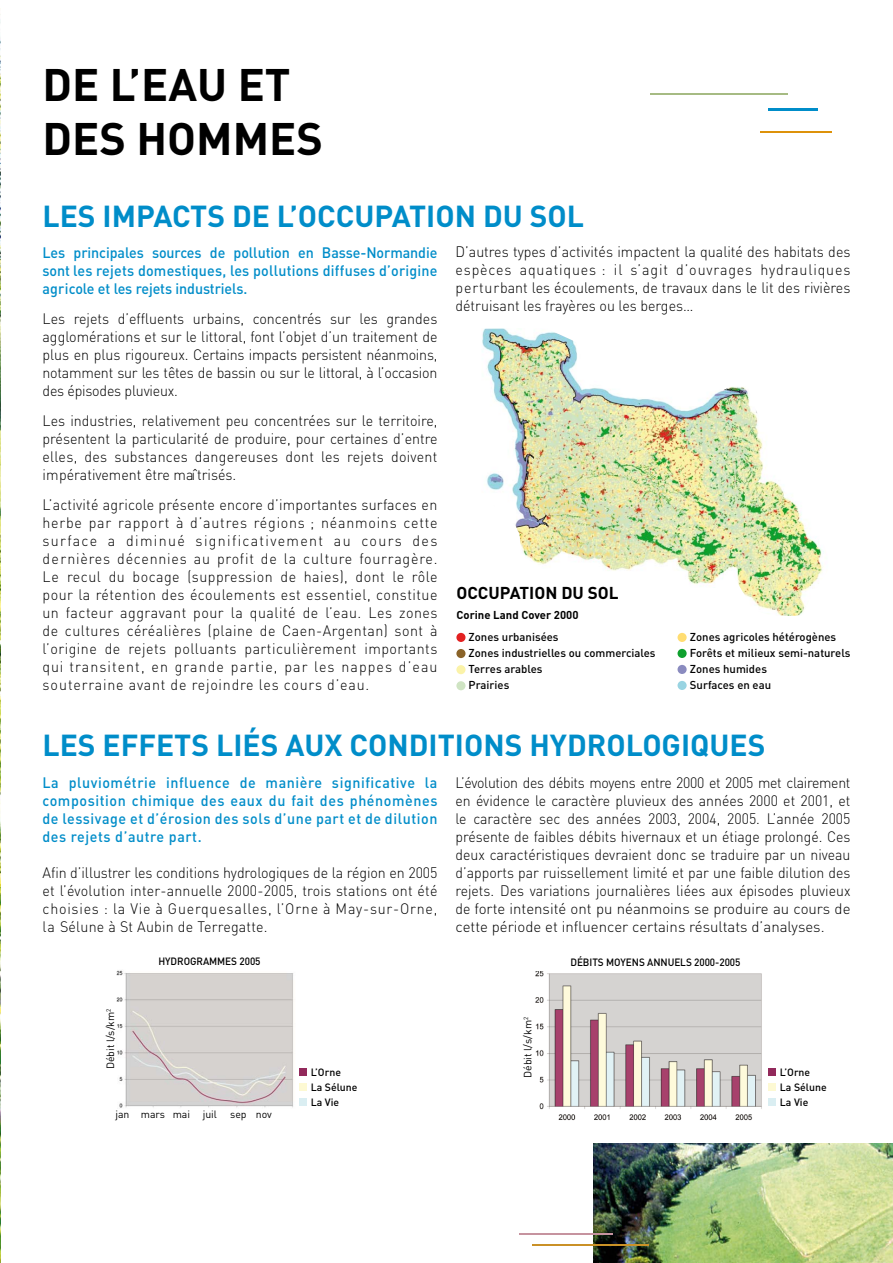
<style>
.page{position:relative;width:893px;height:1263px;background:#fff}
.page>*{position:absolute;margin:0;border:0;box-sizing:border-box;transform-origin:0 0}
.t1{font:700 45px "DIN";color:#000}
.t2{font:700 30px "DIN";color:#008dc9}
.t3{font:700 16.95px "DIN";color:#000}
.t4{font:300 15px/18px "DIN";color:#000;text-align:justify;scale:.95 1}
.t5{font:300 15px/18px "DIN";color:#000;text-align:justify;scale:.94 1}
.t6{font:500 15px/18px "DIN";letter-spacing:.015em;color:#008dc9;text-align:justify;scale:.95 1}
.t7{font:500 11.4px/16.2px "DIN";color:#000}
.t8{font:700 11.4px "DIN";color:#000}
.t9{font:500 10.5px "DIN";letter-spacing:-.005em;color:#000;scale:.95 1}
.t10{font:10.5px "DIN";color:#000}
.t11{font:500 10.5px/15px "DIN";letter-spacing:-.005em;color:#000}
</style>
<div class="page">
<img style="left:594px;top:1144px;width:299px;height:119px">
<img style="left:0;top:14px;width:1px;height:1249px">
<hr style="left:760px;top:131px;width:71px;height:2px;background:#dd920a">
<img style="left:482px;top:329px;width:341px;height:287px">
<hr style="left:519px;top:1233px;width:94px;height:2px;background:#c6939f">
<hr style="left:532px;top:1244px;width:117px;height:1px;background:#ca9127">
<hr style="left:768px;top:108px;width:49px;height:3px;background:#008dc9">
<hr style="left:651px;top:94px;width:137px;height:1px;background:#a6bb83">
<div style="left:456px;top:633px;width:9px;height:9px;background:#e32121;border-radius:50%"></div>
<div style="left:456px;top:649px;width:9px;height:9px;background:#8a6329;border-radius:50%"></div>
<div style="left:456px;top:665px;width:9px;height:9px;background:#fbf3a9;border-radius:50%"></div>
<div style="left:456px;top:681px;width:9px;height:9px;background:#cfe4c3;border-radius:50%"></div>
<div style="left:677px;top:633px;width:10px;height:9px;background:#ffdd72;border-radius:50%"></div>
<div style="left:677px;top:649px;width:10px;height:9px;background:#0fa02e;border-radius:50%"></div>
<div style="left:677px;top:665px;width:10px;height:9px;background:#8a8bbf;border-radius:50%"></div>
<div style="left:677px;top:681px;width:10px;height:9px;background:#99d4e2;border-radius:50%"></div>
<img style="left:535px;top:971px;width:227px;height:150px">
<div style="left:768px;top:1068px;width:8px;height:8px;background:#92295b"></div>
<div style="left:768px;top:1083px;width:8px;height:8px;background:#fdf9d3"></div>
<div style="left:768px;top:1098px;width:8px;height:8px;background:#daeef2"></div>
<img style="left:117px;top:970px;width:177px;height:138px">
<div style="left:299px;top:1068px;width:8px;height:8px;background:#92295b"></div>
<div style="left:299px;top:1083px;width:8px;height:8px;background:#fdf9d3"></div>
<div style="left:299px;top:1098px;width:8px;height:8px;background:#daeef2"></div>
<h1 class="t1" style="left:43px;top:56px;width:127px">DE L’EAU</h1>
<h1 class="t1" style="left:238px;top:56px;width:25px">ET</h1>
<h1 class="t1" style="left:43px;top:110px;width:27px">DES</h1>
<h1 class="t1" style="left:136px;top:110px;width:63px">HOMMES</h1>
<h2 class="t2" style="left:43px;top:196px;width:367px">LES IM PACTS DE L’OCCUPATION</h2>
<h2 class="t2" style="left:483px;top:196px;width:66px">DU SOL</h2>
<p class="t6" style="left:43px;top:243px;width:417px">Les principales sources de pollution en Basse-Normandie sont les rejets domestiques, les pollutions diffuses d’origine agricole et les rejets industriels.</p>
<p class="t4" style="left:43px;top:309px;width:417px">Les rejets d’effluents urbains, concentrés sur les grandes agglomérations et sur le littoral, font l’objet d’un traitement de plus en plus rigoureux. Certains impacts persistent néanmoins, notamment sur les têtes de bassin ou sur le littoral, à l’occasion des épisodes pluvieux.</p>
<p class="t4" style="left:43px;top:411px;width:417px">Les industries, relativement peu concentrées sur le territoire, présentent la particularité de produire, pour certaines d’entre elles, des substances dangereuses dont les rejets doivent impérativement être maîtrisés.</p>
<p class="t4" style="left:43px;top:495px;width:417px">L’activité agricole présente encore d’importantes surfaces en herbe par rapport à d’autres régions ; néanmoins cette surface a diminué significativement au cours des dernières décennies au profit de la culture fourragère.<br>Le recul du bocage (suppression de haies), dont le rôle pour la rétention des écoulements est essentiel, constitue un facteur aggravant pour la qualité de l’eau. Les zones de cultures céréalières (plaine de Caen-Argentan) sont à l’origine de rejets polluants particulièrement importants qui transitent, en grande partie, par les nappes d’eau souterraine avant de rejoindre les cours d’eau.</p>
<p class="t4" style="left:455px;top:243px;width:417px">D’autres types d’activités impactent la qualité des habitats des espèces aquatiques : il s’agit d’ouvrages hydrauliques perturbant les écoulements, de travaux dans le lit des rivières détruisant les frayères ou les berges…</p>
<p class="t3" style="left:456px;top:582px;width:164px">OCCUPATION DU SOL</p>
<p class="t8" style="left:456px;top:607px;width:124px">CORINE LAND COVER 2000</p>
<p class="t7" style="left:469px;top:628px;width:188px">Zones urbanisées<br>Zones industrielles ou commerciales<br>Terres arables<br>Prairies</p>
<p class="t7" style="left:690px;top:628px;width:162px">Zones agricoles hétérogènes<br>Forêts et milieux semi-naturels<br>Zones humides<br>Surfaces en eau</p>
<h2 class="t2" style="left:43px;top:726px;width:132px">LES EFFETS</h2>
<h2 class="t2" style="left:216px;top:726px;width:16px">LIÉS</h2>
<h2 class="t2" style="left:285px;top:726px;width:101px">AUX CONDITIONS</h2>
<h2 class="t2" style="left:529px;top:726px;width:57px">HYDROLO</h2>
<h2 class="t2" style="left:662px;top:726px;width:37px">GIQUES</h2>
<p class="t6" style="left:43px;top:773px;width:417px">La pluviométrie influence de manière significative la composition chimique des eaux du fait des phénomènes de lessivage et d’érosion des sols d’une part et de dilution des rejets d’autre part.</p>
<p class="t4" style="left:43px;top:864px;width:417px">Afin d’illustrer les conditions hydrologiques de la région en 2005 et l’évolution inter-annuelle 2000-2005, trois stations ont été choisies : la Vie à Guerquesalles, l’Orne à May-sur-Orne, la Sélune à St Aubin de Terregatte.</p>
<p class="t10" style="left:104px;top:1069px;width:62px;rotate:-90deg">Débit l/s/km<sup>2</sup></p>
<p class="t9" style="left:158px;top:955px;width:109px">HYDROGRAMMES 2005</p>
<p class="t10" style="left:115px;top:1108px;width:158px">jan mars mai juil sep nov</p>
<p class="t11" style="left:311px;top:1064px;width:48px">L’Orne<br>La Sélune<br>La Vie</p>
<p class="t5" style="left:455px;top:774px;width:422px">L’évolution des débits moyens entre 2000 et 2005 met clairement en évidence le caractère pluvieux des années 2000 et 2001, et le caractère sec des années 2003, 2004, 2005. L’année 2005 présente de faibles débits hivernaux et un étiage prolongé. Ces deux caractéristiques devraient donc se traduire par un niveau d’apports par ruissellement limité et par une faible dilution des rejets. Des variations journalières liées aux épisodes pluvieux de forte intensité ont pu néanmoins se produire au cours de cette période et influencer certains résultats d’analyses.</p>
<p class="t10" style="left:521px;top:1078px;width:62px;rotate:-90deg">Débit l/s/km<sup>2</sup></p>
<p class="t9" style="left:570px;top:956px;width:181px">DÉBITS MOYENS ANNUELS 2000-2005</p>
<p class="t11" style="left:780px;top:1064px;width:48px">L’Orne<br>La Sélune<br>La Vie</p>
</div>
